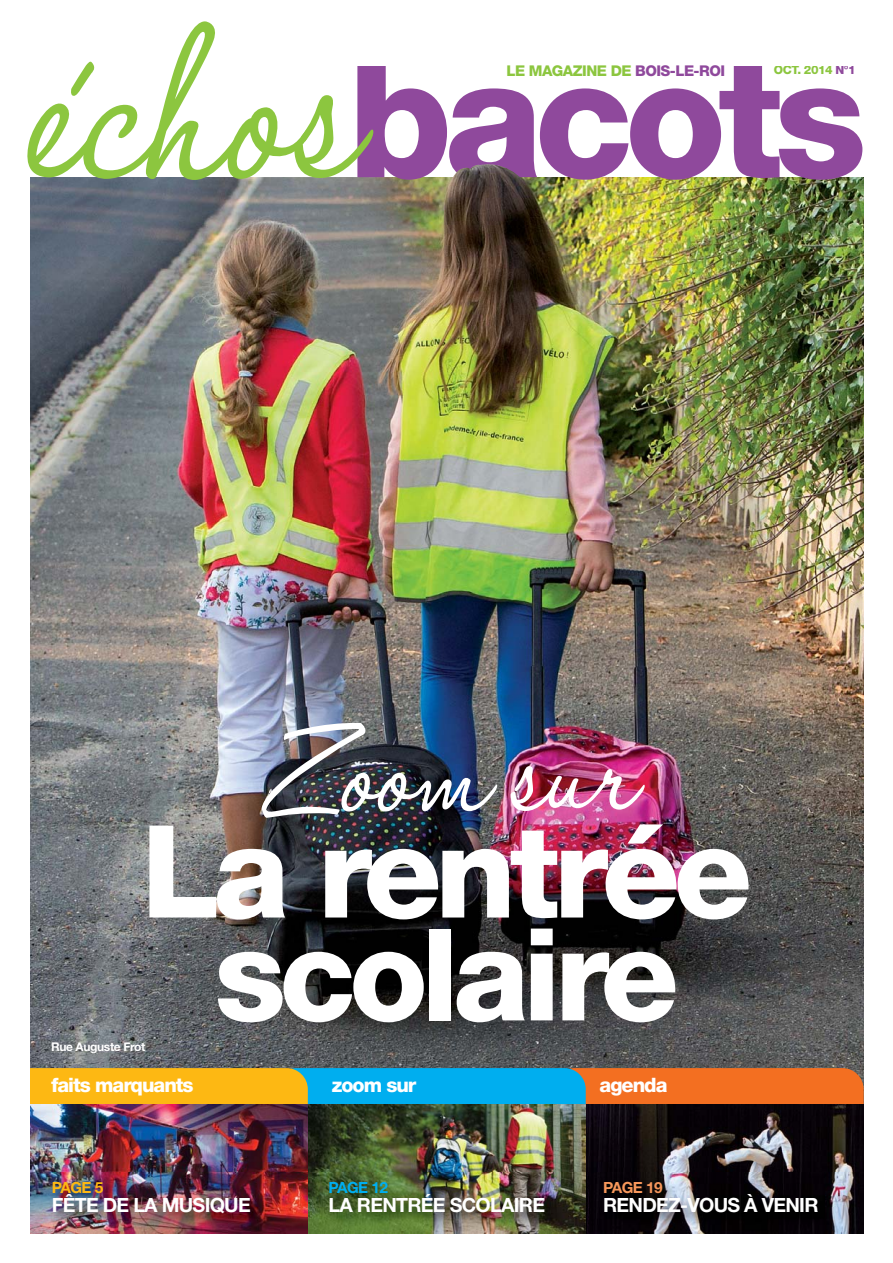
<style>
.page{position:relative;width:893px;height:1263px;background:#fff}
.page>*{position:absolute;margin:0;border:0;box-sizing:border-box;transform-origin:0 0}
.t1{font:italic 284.7px "Halo Handletter";color:#8cc63f;scale:.95 1}
.t2{font:800 166.2px "Helvetica Neue";letter-spacing:-.05em;color:#8f499c}
.t3{font:italic 154.35px "Halo Handletter";color:#fff}
.t4{font:800 128.55px/102.9px "Helvetica Neue";letter-spacing:-.05em;color:#fff;text-align:center}
.t5{font:800 19.95px "Helvetica Neue";letter-spacing:-.05em;color:#fff}
.t6{font:700 19.65px "Helvetica Neue";letter-spacing:-.035em;color:#fff}
.t7{font:700 15.45px "Helvetica Neue";letter-spacing:-.035em;color:#00aeef}
.t8{font:700 15.45px "Helvetica Neue";letter-spacing:-.035em;color:#f7975b}
.t9{font:700 15.45px "Helvetica Neue";color:#fdb813}
.t10{font:800 14.85px "Helvetica Neue";letter-spacing:-.035em;color:#8cc63f}
.t11{font:700 12px "Helvetica Neue";letter-spacing:-.03em;color:#fff}
.t12{font:800 12px "Helvetica Neue";letter-spacing:-.04em;color:#8cc63f}
.s1{color:#8f499c}
</style>
<div class="page">
<img style="left:30px;top:177px;width:834px;height:1056px">
<svg style="left:554px;top:1068px;width:310px;height:67px;background:#8b4219"></svg>
<img style="left:276px;top:1068px;width:310px;height:67px;border-radius:21px">
<img style="left:8px;top:1068px;width:300px;height:67px;border-radius:21px">
<img style="left:320px;top:1233px;width:269px;height:1px">
<img style="left:320px;top:1172px;width:269px;height:61px">
<img style="left:43px;top:1172px;width:269px;height:62px">
<img style="left:595px;top:1172px;width:268px;height:62px">
<div style="left:4px;top:4px;width:26px;height:1238px;background:#fff"></div>
<img style="left:443px;top:164px;width:104px;height:61px">
<h1 class="t1" style="left:40px;top:-49px;width:407px">échos</h1>
<h2 class="t2" style="left:348px;top:59px;width:520px">bacots</h2>
<p class="t10" style="left:506px;top:65px;width:220px">LE MAGAZINE DE <span class="s1">BOIS-LE-ROI</span></p>
<p class="t12" style="left:774px;top:66px;width:83px">OCT. 2014 <span class="s1">N°1</span></p>
<h3 class="t3" style="left:263px;top:688px;width:413px">Zoomsur</h3>
<h3 class="t4" style="left:141px;top:831px;width:612px">La rentrée scolaire</h3>
<p class="t11" style="left:51px;top:1043px;width:96px">Rue Auguste Frot</p>
<p class="t5" style="left:51px;top:1078px;width:144px">faits marquants</p>
<p class="t9" style="left:52px;top:1181px;width:53px">PAGE 5</p>
<p class="t6" style="left:52px;top:1198px;width:201px">FÊTE DE LA MUSIQUE</p>
<p class="t5" style="left:332px;top:1078px;width:86px">zoom sur</p>
<p class="t5" style="left:600px;top:1078px;width:69px">agenda</p>
<p class="t7" style="left:329px;top:1181px;width:61px">PAGE 12</p>
<p class="t6" style="left:329px;top:1198px;width:218px">LA RENTRÉE SCOLAIRE</p>
<p class="t8" style="left:603px;top:1181px;width:61px">PAGE 19</p>
<p class="t6" style="left:603px;top:1198px;width:217px">RENDEZ-VOUS À VENIR</p>
</div>
